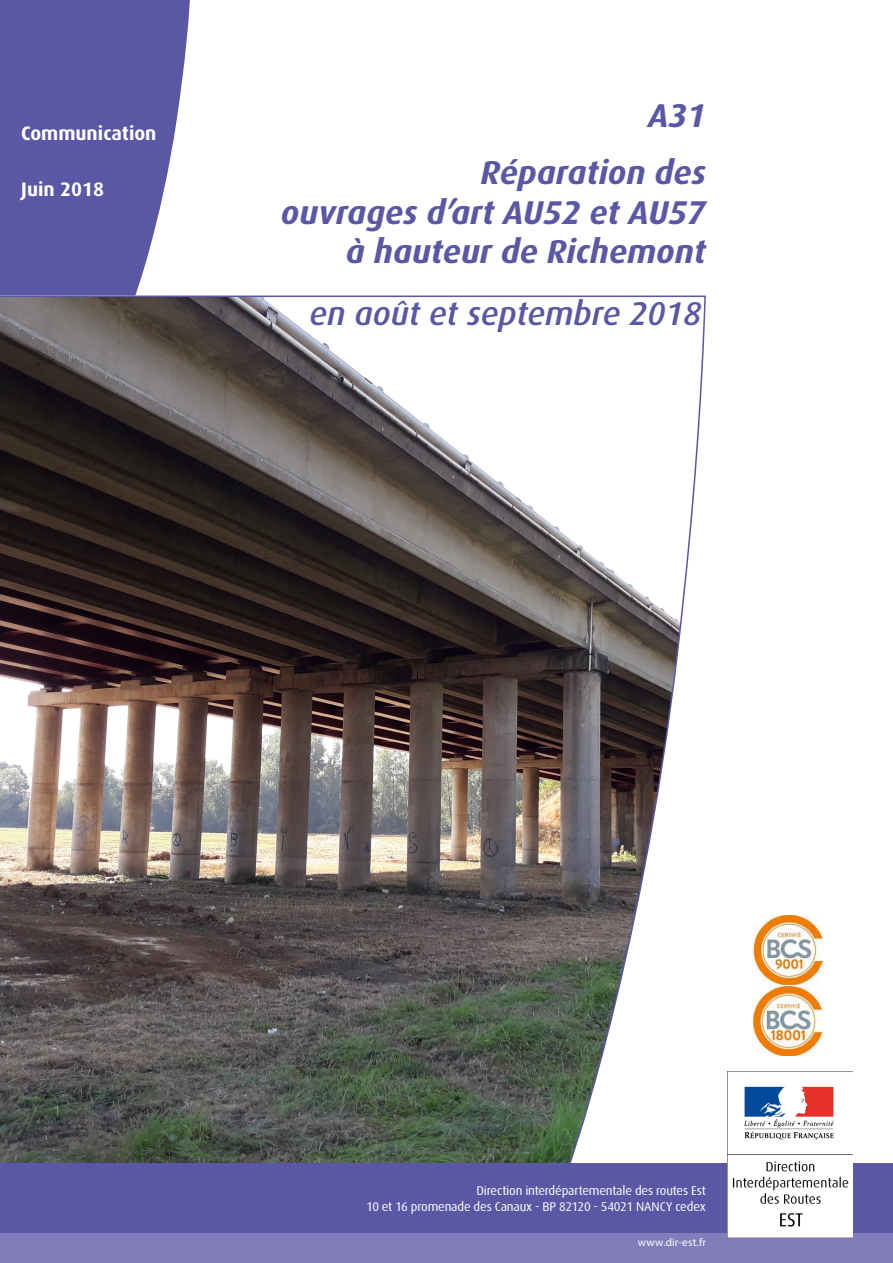
<style>
.page{position:relative;width:893px;height:1263px;background:#fff}
.page>*{position:absolute;margin:0;border:0;box-sizing:border-box;transform-origin:0 0}
.TITRE-DOSSER{font:italic 700 33px/39.6px "Dax OT";color:#5a57a5;text-align:right}
.TITRE-DOSSER-2{font:italic 500 33px "Dax OT";color:#5a57a5}
.chapo-violet{font:700 19.5px "Dax OT";color:#fff}
.t1{font:12.75px "Dax";letter-spacing:-.015em;color:#fff}
.t2{font:11.25px "Myriad Pro";letter-spacing:.02em;color:#fff}
</style>
<div class="page">
<img style="left:0;top:295px;width:706px;height:868px">
<svg style="left:0;top:0;width:191px;height:296px;background:#6d6aaf"></svg>
<div style="left:0;top:1163px;width:893px;height:70px;background:#5a57a5"></div>
<div style="left:0;top:1233px;width:893px;height:30px;background:#827cba"></div>
<img style="left:727px;top:1072px;width:126px;height:165px">
<img style="left:752px;top:915px;width:72px;height:141px">
<p class="chapo-violet" style="left:21px;top:123px;width:137px">Communication</p>
<p class="chapo-violet" style="left:21px;top:178px;width:84px">Juin 2018</p>
<p class="TITRE-DOSSER" style="left:648px;top:96px;width:59px">A31</p>
<p class="TITRE-DOSSER" style="left:281px;top:153px;width:426px">Réparation des<br>ouvrages d’art AU52 et AU57 à hauteur de Richemont</p>
<p class="TITRE-DOSSER-2" style="left:309px;top:295px;width:394px">en août et septembre 2018</p>
<p class="t1" style="left:476px;top:1183px;width:231px">Direction interdépartementale des routes Est</p>
<p class="t1" style="left:366px;top:1200px;width:341px">10 et 16 promenade des Canaux - BP 82120 - 54021 NANCY cedex</p>
<p class="t2" style="left:638px;top:1235px;width:70px">www.dir-est.fr</p>
</div>
